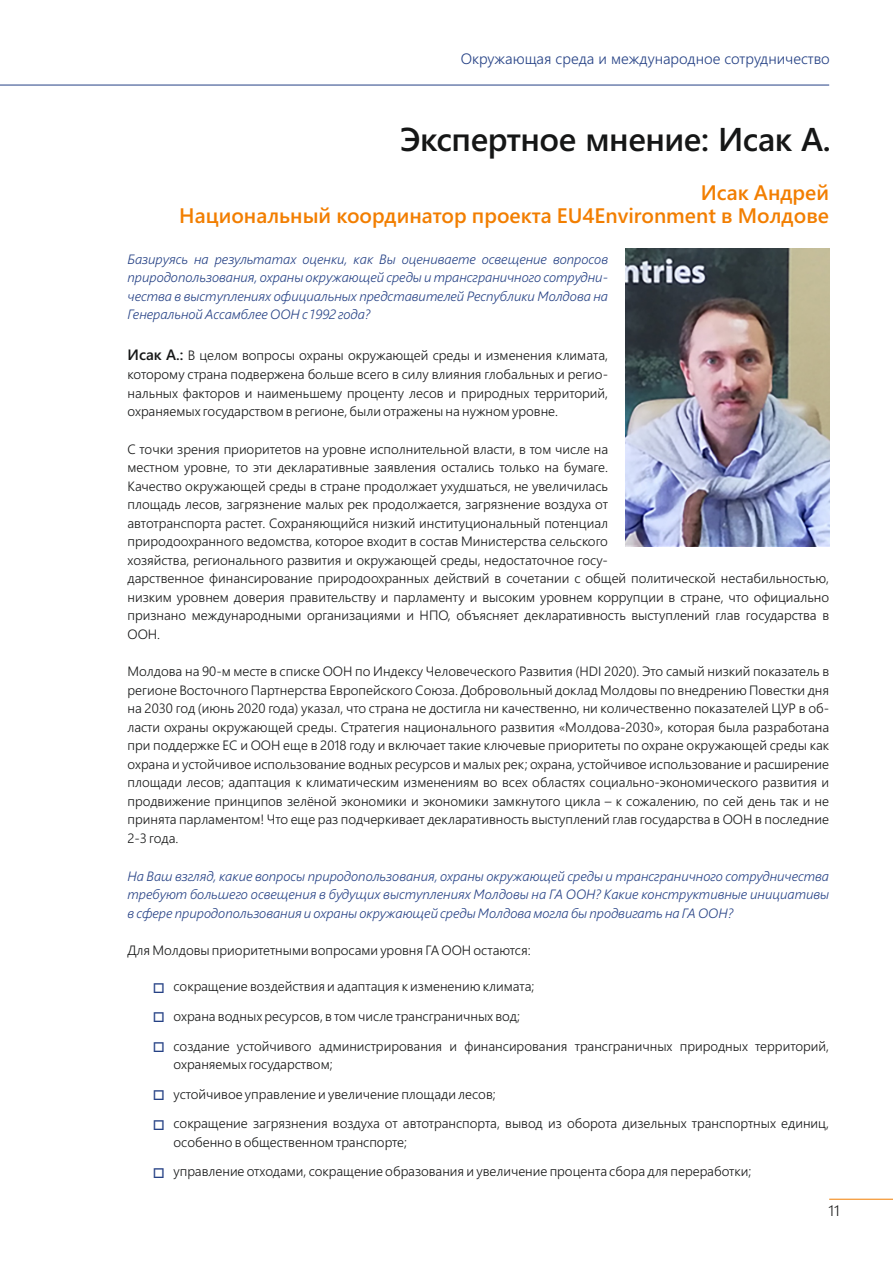
<style>
.page{position:relative;width:893px;height:1263px;background:#fff}
.page>*{position:absolute;margin:0;border:0;box-sizing:border-box;transform-origin:0 0}
.t1{font:600 33px "Segoe UI";letter-spacing:-.015em;color:#151616}
.t2{font:600 21px/23.7px "Segoe UI";color:#f27e00;text-align:right}
.t3{font:300 15px "Segoe UI";color:#254185}
.t4{font:300 15px "Segoe UI";color:#151616}
.t5{font:300 13.5px/18.5px "Segoe UI";color:#151616}
.t6{font:italic 300 13.5px/18.5px "Segoe UI";color:#254185;text-align:justify}
.s1{font-weight:600;font-size:15px}
.s2{color:#254185}
</style>
<div class="page">
<hr style="left:829px;top:1199px;width:64px;height:1px;background:#f27e00">
<hr style="left:0;top:85px;width:829px;height:1px;background:#254185">
<img style="left:625px;top:249px;width:204px;height:298px">
<p class="t3" style="left:461px;top:53px;width:371px">Окружающая среда и международное сотрудничество</p>
<h1 class="t1" style="left:400px;top:127px;width:432px">Экспертное мнение: Исак А.</h1>
<h2 class="t2" style="left:179px;top:182px;width:651px">Исак Андрей<br>Национальный координатор проекта EU4Environment в Молдове</h2>
<p class="t6" style="left:128px;top:251px;width:482px">Базируясь на результатах оценки, как Вы оцениваете освещение вопросов природопользования, охраны окружающей среды и трансграничного сотрудни&shy;чества в выступлениях официальных представителей Республики Молдова на Генеральной Ассамблее ООН с 1992 года?</p>
<p class="t5" style="left:128px;top:347px;width:482px;text-align:justify"><span class="s1">Исак А.:</span> В целом вопросы охраны окружающей среды и изменения климата, которому страна подвержена больше всего в силу влияния глобальных и регио&shy;нальных факторов и наименьшему проценту лесов и природных территорий, охраняемых государством в регионе, были отражены на нужном уровне.</p>
<p class="t5" style="left:128px;top:441px;width:703px">С точки зрения приоритетов на уровне исполнительной власти, в том числе на<br>местном уровне, то эти декларативные заявления остались только на бумаге.<br>Качество окружающей среды в стране продолжает ухудшаться, не увеличилась<br>площадь лесов, загрязнение малых рек продолжается, загрязнение воздуха от<br>автотранспорта растет. Сохраняющийся низкий институциональный потенциал<br>природоохранного ведомства, которое входит в состав Министерства сельского<br>хозяйства, регионального развития и окружающей среды, недостаточное госу-<br>дарственное финансирование природоохранных действий в сочетании с общей политической нестабильностью, низким уровнем доверия правительству и парламенту и высоким уровнем коррупции в стране, что официально признано международными организациями и НПО, объясняет декларативность выступлений глав государства в ООН.</p>
<p class="t5" style="left:127px;top:664px;width:703px;text-align:justify">Молдова на 90-м месте в списке ООН по Индексу Человеческого Развития (HDI 2020). Это самый низкий показатель в регионе Восточного Партнерства Европейского Союза. Добровольный доклад Молдовы по внедрению Повестки дня на 2030 год (июнь 2020 года) указал, что страна не достигла ни качественно, ни количественно показателей ЦУР в об&shy;ласти охраны окружающей среды. Стратегия национального развития «Молдова-2030», которая была разработана при поддержке ЕС и ООН еще в 2018 году и включает такие ключевые приоритеты по охране окружающей среды как охрана и устойчивое использование водных ресурсов и малых рек; охрана, устойчивое использование и расширение площади лесов; адаптация к климатическим изменениям во всех областях социально-экономического развития и продвижение принципов зелёной экономики и экономики замкнутого цикла – к сожалению, по сей день так и не принята парламентом! Что еще раз подчеркивает декларативность выступлений глав государства в ООН в последние 2-3 года.</p>
<p class="t6" style="left:127px;top:868px;width:703px">На Ваш взгляд, какие вопросы природопользования, охраны окружающей среды и трансграничного сотрудничества требуют большего освещения в будущих выступлениях Молдовы на ГА ООН? Какие конструктивные инициативы в сфере природопользования и охраны окружающей среды Молдова могла бы продвигать на ГА ООН?</p>
<p class="t5" style="left:127px;top:942px;width:405px">Для Молдовы приоритетными вопросами уровня ГА ООН остаются:</p>
<p class="t5" style="left:153px;top:978px;width:383px"><span class="s2">□</span> сокращение воздействия и адаптация к изменению климата;</p>
<p class="t5" style="left:153px;top:1008px;width:368px"><span class="s2">□</span> охрана водных ресурсов, в том числе трансграничных вод;</p>
<p class="t5" style="left:174px;top:1038px;width:657px;text-indent:-21px"><span class="s2">□</span> создание устойчивого администрирования и финансирования трансграничных природных территорий, охраняемых государством;</p>
<p class="t5" style="left:153px;top:1086px;width:344px"><span class="s2">□</span> устойчивое управление и увеличение площади лесов;</p>
<p class="t5" style="left:173px;top:1115px;width:657px;text-indent:-21px"><span class="s2">□</span> сокращение загрязнения воздуха от автотранспорта, вывод из оборота дизельных транспортных единиц, особенно в общественном транспорте;</p>
<p class="t5" style="left:153px;top:1164px;width:600px"><span class="s2">□</span> управление отходами, сокращение образования и увеличение процента сбора для переработки;</p>
<p class="t4" style="left:828px;top:1205px;width:13px">11</p>
</div>
